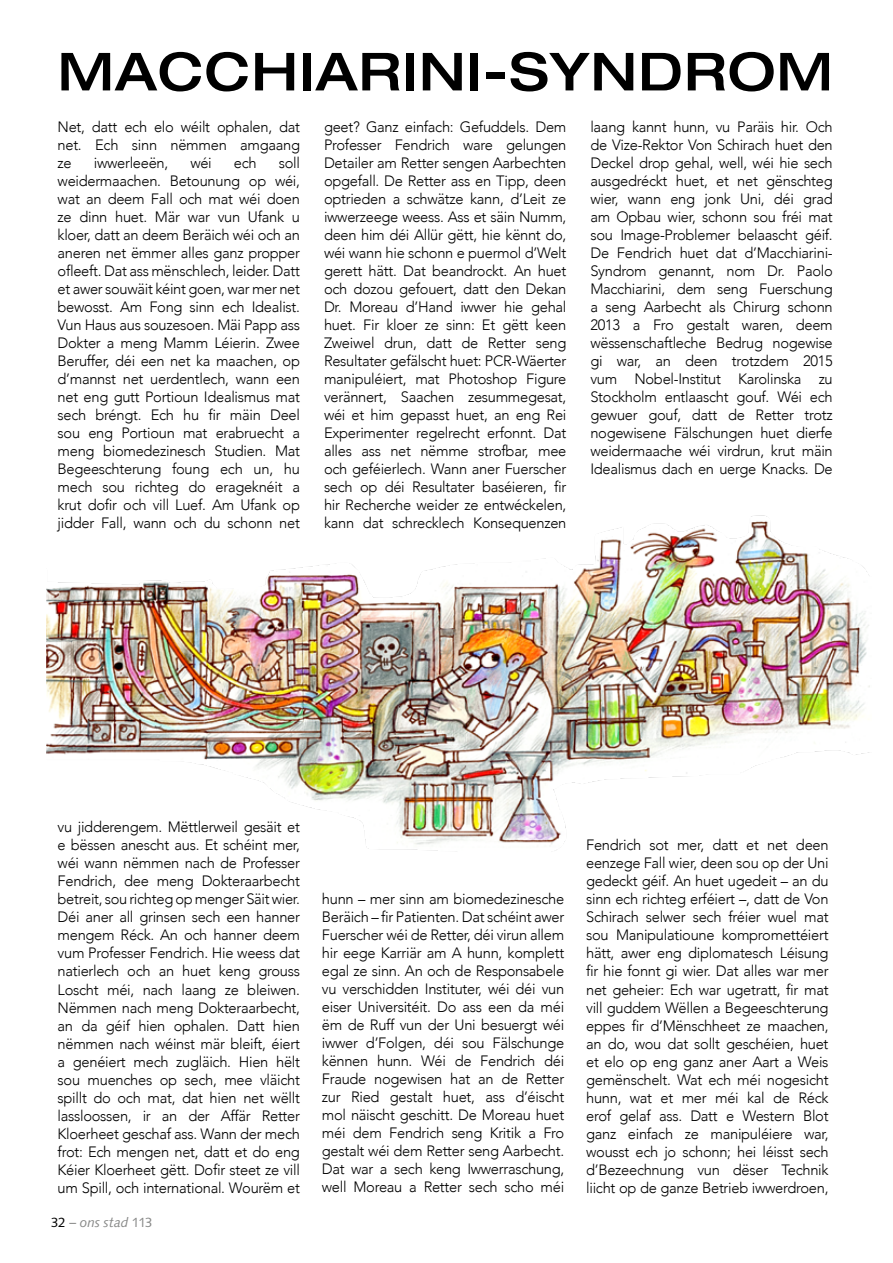
<style>
.page{position:relative;width:893px;height:1263px;background:#fff}
.page>*{position:absolute;margin:0;border:0;box-sizing:border-box;transform-origin:0 0}
.t1{font:500 expanded 52.5px "Helvetica Neue LT Std";letter-spacing:.02em;color:#000}
.t2{font:300 15px/18px "Avenir";letter-spacing:-.02em;color:#000;text-align:justify}
.t3{font:italic 13.5px "Syntax";letter-spacing:.005em;color:#868786}
.s1{font-style:normal;color:#000}
.s2{font-style:normal}
</style>
<div class="page">
<img style="left:46px;top:515px;width:824px;height:336px">
<h1 class="t1" style="left:58px;top:39px;width:777px">MACCHIARINI-SYNDROM</h1>
<p class="t2" style="left:58px;top:118px;width:244px">Net, datt ech elo wéilt ophalen, dat net. Ech sinn nëmmen amgaang ze</p>
<p class="t2" style="left:58px;top:154px;width:244px;text-indent:221px">soll weidermaachen. Betounung op wéi, wat an deem Fall och mat wéi doen ze dinn huet. Mär war vun Ufank u kloer, datt an deem Beräich wéi och an aneren net ëmmer alles ganz propper ofleeft. Dat ass mënschlech, leider. Datt et awer souwäit kéint goen, war mer net bewosst. Am Fong sinn ech Idealist.<br>Vun Haus aus souzesoen. Mäi Papp ass Dokter a meng Mamm Léierin. Zwee Beruffer, déi een net ka maachen, op d’mannst net uerdentlech, wann een net eng gutt Portioun Idealismus mat sech bréngt. Ech hu fir mäin Deel sou eng Portioun mat erabruecht a meng biomedezinesch Studien. Mat Begeeschterung foung ech un, hu mech sou richteg do erageknéit a krut dofir och vill Luef. Am Ufank op jidder Fall, wann och du schonn net</p>
<p class="t2" style="left:94px;top:154px;width:76px">iwwerleeën,</p>
<p class="t2" style="left:190px;top:154px;width:23px">wéi</p>
<p class="t2" style="left:234px;top:154px;width:24px">ech</p>
<p class="t2" style="left:324px;top:118px;width:244px">geet? Ganz einfach: Gefuddels. Dem Professer Fendrich ware gelungen Detailer am Retter sengen Aarbechten opgefall. De Retter ass en Tipp, deen optrieden a schwätze kann, d’Leit ze iwwerzeege weess. Ass et säin Numm, deen him déi Allür gëtt, hie kënnt do, wéi wann hie schonn e puermol d’Welt gerett hätt. Dat beandrockt. An huet och dozou gefouert, datt den Dekan Dr. Moreau d’Hand iwwer hie gehal huet. Fir kloer ze sinn: Et gëtt keen Zweiwel drun, datt de Retter seng Resultater gefälscht huet: PCR-Wäerter manipuléiert, mat Photoshop Figure verännert, Saachen zesummegesat, wéi et him gepasst huet, an eng Rei Experimenter regelrecht erfonnt. Dat alles ass net nëmme strofbar, mee och geféierlech. Wann aner Fuerscher sech op déi Resultater baséieren, fir hir Recherche weider ze entwéckelen, kann dat schrecklech Konsequenzen</p>
<p class="t2" style="left:590px;top:118px;width:244px">laang kannt hunn, vu Paräis hir. Och de Vize-Rektor Von Schirach huet den Deckel drop gehal, well, wéi hie sech ausgedréckt huet, et net gënschteg wier, wann eng jonk Uni, déi grad am Opbau wier, schonn sou fréi mat sou Image-Problemer belaascht géif.<br>De Fendrich huet dat d’Macchiarini-Syndrom genannt, nom Dr. Paolo Macchiarini, dem seng Fuerschung a seng Aarbecht als Chirurg schonn 2013 a Fro gestalt waren, deem wëssenschaftleche Bedrug nogewise gi war, an deen trotzdem 2015 vum Nobel-Institut Karolinska zu Stockholm entlaascht gouf. Wéi ech gewuer gouf, datt de Retter trotz nogewisene Fälschungen huet dierfe weidermaache wéi virdrun, krut mäin Idealismus dach en uerge Knacks. De</p>
<p class="t2" style="left:58px;top:818px;width:244px">vu jidderengem. Mëttlerweil gesäit et e bëssen anescht aus. Et schéint mer, wéi wann nëmmen nach de Professer Fendrich, dee meng Dokteraarbecht betreit, sou richteg op menger Säit wier.<br>Déi aner all grinsen sech een hanner mengem Réck. An och hanner deem vum Professer Fendrich. Hie weess dat natierlech och an huet keng grouss Loscht méi, nach laang ze bleiwen.<br>Nëmmen nach meng Dokteraarbecht, an da géif hien ophalen. Datt hien nëmmen nach wéinst mär bleift, éiert a genéiert mech zugläich. Hien hëlt sou muenches op sech, mee vläicht spillt do och mat, dat hien net wëllt lassloossen, ir an der Affär Retter Kloerheet geschaf ass. Wann der mech frot: Ech mengen net, datt et do eng Kéier Kloerheet gëtt. Dofir steet ze vill um Spill, och international. Wourëm et</p>
<p class="t3" style="left:51px;top:1214px;width:103px"><span class="s1">32</span> <span class="s2">–</span> ons stad <span class="s2">113</span></p>
<p class="t2" style="left:322px;top:890px;width:244px">hunn – mer sinn am biomedezinesche Beräich – fir Patienten. Dat schéint awer Fuerscher wéi de Retter, déi virun allem hir eege Karriär am A hunn, komplett egal ze sinn. An och de Responsabele vu verschidden Instituter, wéi déi vun eiser Universitéit. Do ass een da méi ëm de Ruff vun der Uni besuergt wéi iwwer d’Folgen, déi sou Fälschunge kënnen hunn. Wéi de Fendrich déi Fraude nogewisen hat an de Retter zur Ried gestalt huet, ass d’éischt mol näischt geschitt. De Moreau huet méi dem Fendrich seng Kritik a Fro gestalt wéi dem Retter seng Aarbecht.<br>Dat war a sech keng Iwwerraschung, well Moreau a Retter sech scho méi</p>
<p class="t2" style="left:586px;top:836px;width:244px">Fendrich sot mer, datt et net deen eenzege Fall wier, deen sou op der Uni gedeckt géif. An huet ugedeit – an du sinn ech richteg erféiert –, datt de Von Schirach selwer sech fréier wuel mat sou Manipulatioune kompromettéiert hätt, awer eng diplomatesch Léisung fir hie fonnt gi wier. Dat alles war mer net geheier: Ech war ugetratt, fir mat vill guddem Wëllen a Begeeschterung eppes fir d’Mënschheet ze maachen, an do, wou dat sollt geschéien, huet et elo op eng ganz aner Aart a Weis gemënschelt. Wat ech méi nogesicht hunn, wat et mer méi kal de Réck erof gelaf ass. Datt e Western Blot ganz einfach ze manipuléiere war, wousst ech jo schonn; hei léisst sech d’Bezeechnung vun dëser Technik liicht op de ganze Betrieb iwwerdroen,</p>
</div>
